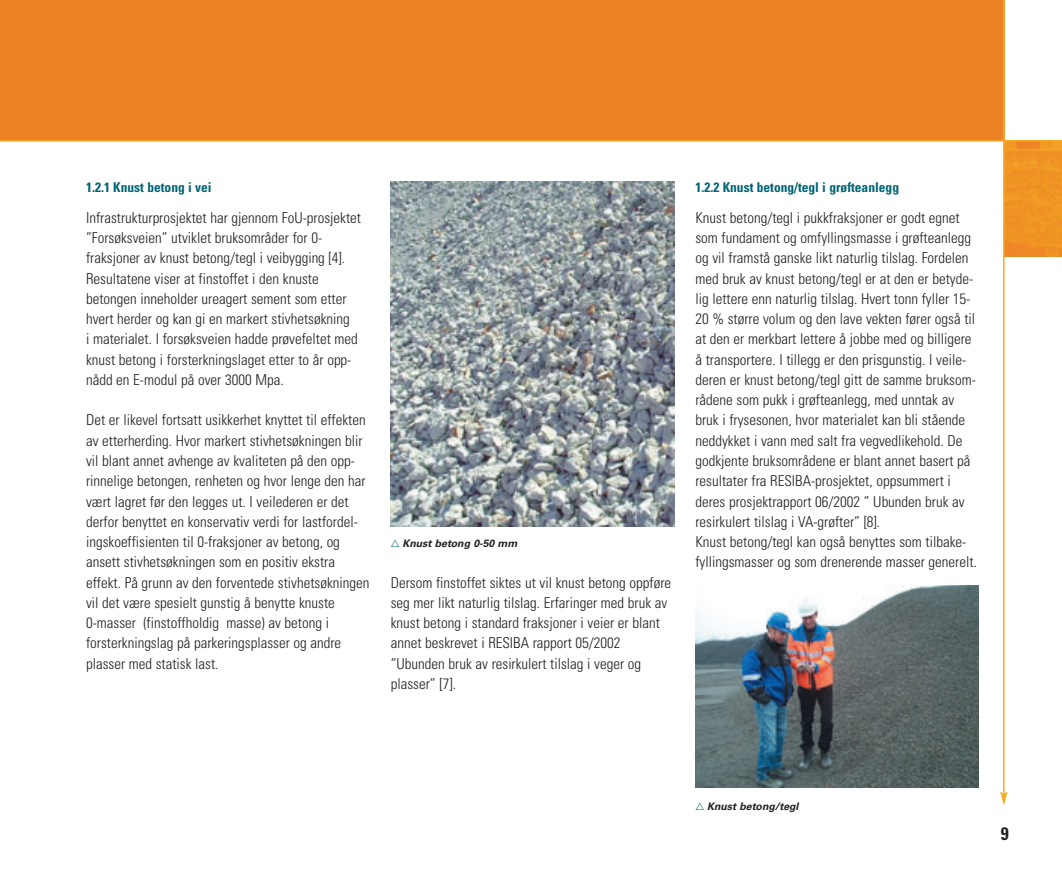
<style>
.page{position:relative;width:1062px;height:893px;background:#fff}
.page>*{position:absolute;margin:0;border:0;box-sizing:border-box;transform-origin:0 0}
.t1{font:700 condensed 18px "Univers";color:#231f20}
.t2{font:300 condensed 15px/20.2px "Univers";color:#231f20}
.t3{font:700 condensed 13.5px "Univers";color:#006372}
.t4{font:italic 700 10.5px "Univers";color:#231f20}
</style>
<div class="page">
<div style="left:0;top:0;width:1004px;height:140px;background:#ed8126"></div>
<img style="left:1005px;top:142px;width:57px;height:114px">
<hr style="left:0;top:140px;width:1062px;height:2px;background:#f4ab26">
<hr style="left:1003px;top:0;width:2px;height:794px;background:#f4ab26">
<svg style="left:1000px;top:791px;width:8px;height:14px"></svg>
<img style="left:391px;top:182px;width:283px;height:344px">
<img style="left:695px;top:585px;width:284px;height:202px">
<p class="t3" style="left:86px;top:182px;width:127px">1.2.1 Knust betong i vei</p>
<p class="t2" style="left:86px;top:209px;width:277px">Infrastrukturprosjektet har gjennom FoU-prosjektet ”Forsøksveien” utviklet bruksområder for 0- fraksjoner av knust betong/tegl i veibygging [4].<br>Resultatene viser at finstoffet i den knuste betongen inneholder ureagert sement som etter hvert herder og kan gi en markert stivhetsøkning<br>i materialet. I forsøksveien hadde prøvefeltet med knust betong i forsterkningslaget etter to år opp&shy;nådd en E-modul på over 3000 Mpa.</p>
<p class="t2" style="left:86px;top:411px;width:285px">Det er likevel fortsatt usikkerhet knyttet til effekten av etterherding. Hvor markert stivhetsøkningen blir vil blant annet avhenge av kvaliteten på den opp&shy;rinnelige betongen, renheten og hvor lenge den har vært lagret før den legges ut. I veilederen er det derfor benyttet en konservativ verdi for lastfordel&shy;ingskoeffisienten til 0-fraksjoner av betong, og ansett stivhetsøkningen som en positiv ekstra effekt. På grunn av den forventede stivhetsøkningen vil det være spesielt gunstig å benytte knuste 0-masser (finstoffholdig masse) av betong i forsterkningslag på parkeringsplasser og andre plasser med statisk last.</p>
<p class="t4" style="left:402px;top:539px;width:116px">Knust betong 0-50 mm</p>
<p class="t2" style="left:391px;top:573px;width:282px">Dersom finstoffet siktes ut vil knust betong oppføre seg mer likt naturlig tilslag. Erfaringer med bruk av knust betong i standard fraksjoner i veier er blant annet beskrevet i RESIBA rapport 05/2002 ”Ubunden bruk av resirkulert tilslag i veger og plasser” [7].</p>
<p class="t3" style="left:695px;top:182px;width:205px">1.2.2 Knust betong/tegl i grøfteanlegg</p>
<p class="t2" style="left:695px;top:209px;width:283px">Knust betong/tegl i pukkfraksjoner er godt egnet som fundament og omfyllingsmasse i grøfteanlegg og vil framstå ganske likt naturlig tilslag. Fordelen med bruk av knust betong/tegl er at den er betyde&shy;lig lettere enn naturlig tilslag. Hvert tonn fyller 15- 20 % større volum og den lave vekten fører også til at den er merkbart lettere å jobbe med og billigere å transportere. I tillegg er den prisgunstig. I veile&shy;deren er knust betong/tegl gitt de samme bruksom&shy;rådene som pukk i grøfteanlegg, med unntak av bruk i frysesonen, hvor materialet kan bli stående neddykket i vann med salt fra vegvedlikehold. De godkjente bruksområdene er blant annet basert på resultater fra RESIBA-prosjektet, oppsummert i deres prosjektrapport 06/2002 ” Ubunden bruk av resirkulert tilslag i VA-grøfter” [8].<br>Knust betong/tegl kan også benyttes som tilbake&shy;fyllingsmasser og som drenerende masser generelt.</p>
<p class="t4" style="left:707px;top:802px;width:93px">Knust betong/tegl</p>
<p class="t1" style="left:1001px;top:826px;width:9px">9</p>
</div>
